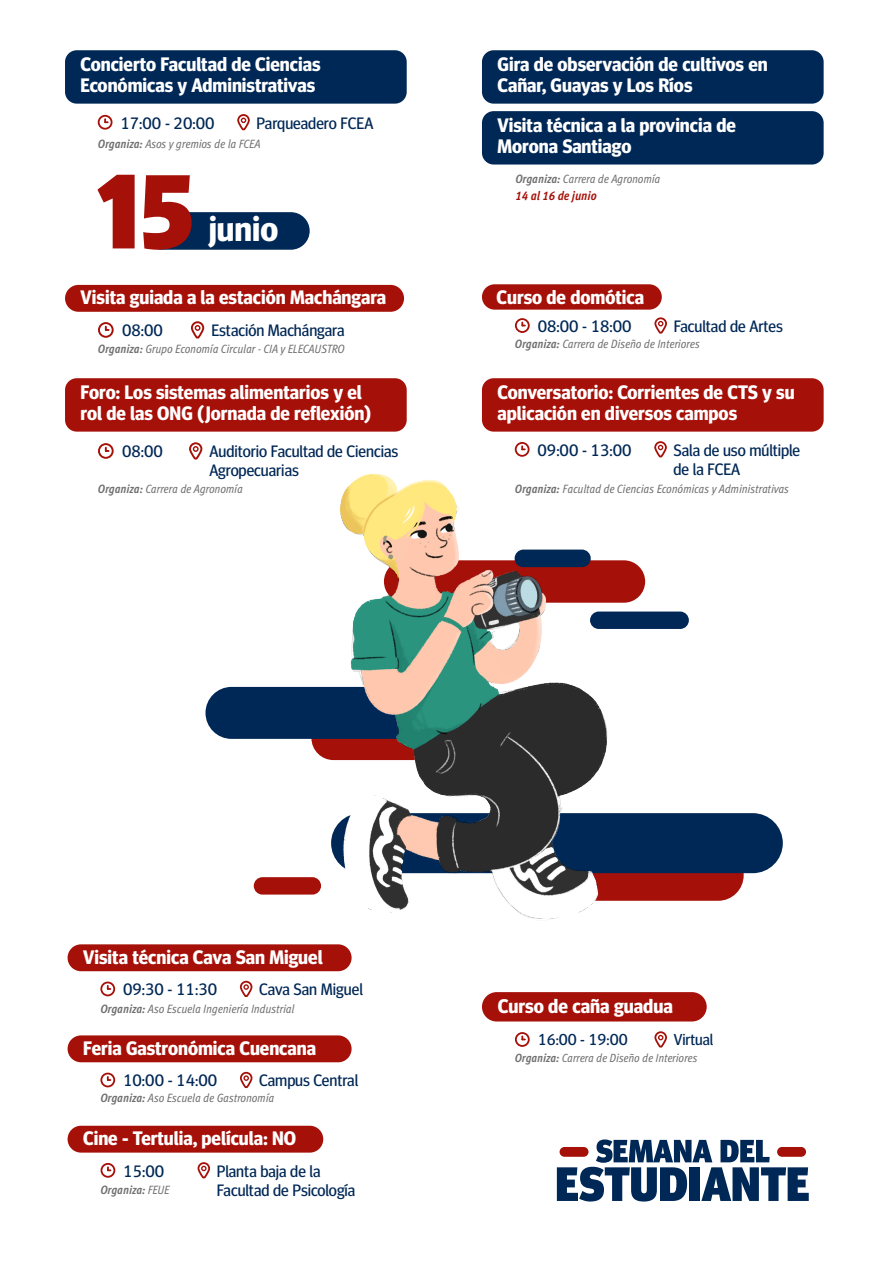
<style>
.page{position:relative;width:893px;height:1263px;background:#fff}
.page>*{position:absolute;margin:0;border:0;box-sizing:border-box;transform-origin:0 0}
.t1{font:900 105px "Meta Head Pro";color:#a51008}
.t2{font:700 34.5px "Meta Head Pro";color:#fff}
.t3{font:700 19.8px "Meta Head Pro";color:#fff}
.t4{font:700 19.5px/21px "Meta Head Pro";color:#fff}
.t5{font:16.5px/19.5px "Meta Head Pro";color:#002856}
.t6{font:15.75px "Meta Head Pro";color:#002856}
.t7{font:italic 700 condensed 12.6px "Meta Pro";color:#a51008}
.t8{font:italic condensed 12px "Meta Pro";color:#6f6f6f}
.t9{font:italic 700 condensed 12px "Meta Pro";color:#6f6f6f}
.t10{font:italic condensed 11.85px "Meta Pro";color:#6f6f6f}
.s1{font-weight:700}
.s2{font-weight:400}
</style>
<div class="page">
<svg style="left:557px;top:1139px;width:252px;height:62px"></svg>
<svg style="left:237px;top:114px;width:13px;height:17px"></svg>
<div style="left:98px;top:115px;width:14px;height:15px;border:2px solid #a51008;border-radius:50%"></div>
<svg style="left:104px;top:119px;width:4px;height:4px"></svg>
<div style="left:65px;top:50px;width:342px;height:54px;background:#002856;border-radius:12px"></div>
<div style="left:482px;top:50px;width:342px;height:54px;background:#002856;border-radius:12px"></div>
<div style="left:482px;top:111px;width:342px;height:54px;background:#002856;border-radius:12px"></div>
<div style="left:515px;top:1032px;width:15px;height:15px;border:2px solid #a51008;border-radius:50%"></div>
<svg style="left:521px;top:1036px;width:4px;height:4px"></svg>
<svg style="left:654px;top:1031px;width:13px;height:17px"></svg>
<div style="left:143px;top:212px;width:167px;height:38px;background:#002856;border-radius:19px"></div>
<svg style="left:143px;top:212px;width:48px;height:38px"></svg>
<div style="left:98px;top:322px;width:16px;height:16px;border:2px solid #a51008;border-radius:50%"></div>
<svg style="left:105px;top:327px;width:4px;height:4px"></svg>
<svg style="left:191px;top:321px;width:14px;height:18px"></svg>
<div style="left:482px;top:992px;width:225px;height:29px;background:#a51008;border-radius:15px"></div>
<div style="left:65px;top:285px;width:339px;height:27px;background:#a51008;border-radius:13px"></div>
<div style="left:68px;top:944px;width:284px;height:27px;background:#a51008;border-radius:13px"></div>
<div style="left:98px;top:443px;width:16px;height:16px;border:2px solid #a51008;border-radius:50%"></div>
<svg style="left:105px;top:448px;width:4px;height:4px"></svg>
<svg style="left:189px;top:442px;width:13px;height:12px"></svg>
<svg style="left:654px;top:317px;width:13px;height:17px"></svg>
<div style="left:515px;top:318px;width:15px;height:15px;border:2px solid #a51008;border-radius:50%"></div>
<svg style="left:521px;top:322px;width:4px;height:4px"></svg>
<div style="left:482px;top:284px;width:180px;height:26px;background:#a51008;border-radius:13px"></div>
<svg style="left:242px;top:993px;width:8px;height:4px"></svg>
<div style="left:100px;top:981px;width:15px;height:15px;border:2px solid #a51008;border-radius:50%"></div>
<div style="left:68px;top:1035px;width:284px;height:27px;background:#a51008;border-radius:13px"></div>
<svg style="left:240px;top:1071px;width:13px;height:18px"></svg>
<div style="left:100px;top:1073px;width:15px;height:14px;border:2px solid #a51008;border-radius:50%"></div>
<div style="left:68px;top:1126px;width:255px;height:26px;background:#a51008;border-radius:13px"></div>
<svg style="left:197px;top:1162px;width:14px;height:17px"></svg>
<div style="left:101px;top:1163px;width:14px;height:15px;border:2px solid #a51008;border-radius:50%"></div>
<svg style="left:107px;top:1167px;width:4px;height:4px"></svg>
<svg style="left:654px;top:441px;width:13px;height:5px"></svg>
<div style="left:515px;top:442px;width:14px;height:15px;border:2px solid #a51008;border-radius:50%"></div>
<div style="left:65px;top:378px;width:342px;height:54px;background:#a51008;border-radius:12px"></div>
<div style="left:482px;top:378px;width:342px;height:54px;background:#a51008;border-radius:12px"></div>
<div style="left:331px;top:813px;width:452px;height:60px;background:#002856;border-radius:30px"></div>
<img style="left:191px;top:446px;width:547px;height:547px">
<p class="t4" style="left:81px;top:53px;width:241px">Concierto Facultad de Ciencias<br>Económicas y Administrativas</p>
<p class="t4" style="left:498px;top:53px;width:272px">Gira de observación de cultivos en<br>Cañar, Guayas y Los Ríos</p>
<p class="t4" style="left:498px;top:113px;width:240px">Visita técnica a la provincia de<br>Morona Santiago</p>
<p class="t7" style="left:515px;top:186px;width:83px">14 al 16 de junio</p>
<p class="t5" style="left:120px;top:112px;width:96px">17:00 - 20:00</p>
<p class="t5" style="left:256px;top:112px;width:118px">Parqueadero FCEA</p>
<p class="t8" style="left:98px;top:135px;width:164px"><span class="s1">Organiza:</span> Asos y gremios de la FCEA</p>
<p class="t8" style="left:515px;top:170px;width:146px"><span class="s1">Organiza:</span> Carrera de Agronomía</p>
<h1 class="t1" style="left:96px;top:128px;width:98px">15</h1>
<h2 class="t2" style="left:209px;top:202px;width:71px">junio</h2>
<p class="t4" style="left:81px;top:286px;width:307px">Visita guiada a la estación Machángara</p>
<p class="t5" style="left:122px;top:319px;width:42px">08:00</p>
<p class="t5" style="left:211px;top:319px;width:135px">Estación Machángara</p>
<p class="t8" style="left:98px;top:340px;width:248px"><span class="s1">Organiza:</span> Grupo Economía Circular - CIA y ELECAUSTRO</p>
<p class="t4" style="left:497px;top:285px;width:149px">Curso de domótica</p>
<p class="t5" style="left:538px;top:315px;width:96px">08:00 - 18:00</p>
<p class="t5" style="left:674px;top:315px;width:111px">Facultad de Artes</p>
<p class="t8" style="left:515px;top:335px;width:186px"><span class="s1">Organiza:</span> Carrera de Diseño de Interiores</p>
<p class="t4" style="left:81px;top:381px;width:292px">Foro: Los sistemas alimentarios y el rol de las ONG (Jornada de reflexión)</p>
<p class="t4" style="left:498px;top:381px;width:299px">Conversatorio: Corrientes de CTS y su aplicación en diversos campos</p>
<p class="t5" style="left:209px;top:440px;width:190px">Auditorio Facultad de Ciencias<br>Agropecuarias</p>
<p class="t5" style="left:122px;top:440px;width:42px">08:00</p>
<p class="t8" style="left:98px;top:480px;width:146px"><span class="s1">Organiza:</span> Carrera de Agronomía</p>
<p class="t5" style="left:673px;top:439px;width:128px">Sala de uso múltiple de la FCEA</p>
<p class="t5" style="left:537px;top:439px;width:96px">09:00 - 13:00</p>
<p class="t8" style="left:515px;top:480px;width:275px"><span class="s1">Organiza:</span> Facultad de Ciencias Económicas y Administrativas</p>
<p class="t4" style="left:83px;top:945px;width:241px">Visita técnica Cava San Miguel</p>
<p class="t8" style="left:101px;top:1000px;width:195px"><span class="s1">Organiza:</span> Aso Escuela Ingeniería Industrial</p>
<p class="t5" style="left:123px;top:979px;width:96px">09:30 - 11:30</p>
<p class="t5" style="left:259px;top:979px;width:105px">Cava San Miguel</p>
<p class="t4" style="left:83px;top:1036px;width:234px">Feria Gastronómica Cuencana</p>
<p class="t8" style="left:101px;top:1089px;width:175px"><span class="s1">Organiza:</span> Aso Escuela de Gastronomía</p>
<p class="t5" style="left:123px;top:1070px;width:96px">10:00 - 14:00</p>
<p class="t5" style="left:259px;top:1070px;width:100px">Campus Central</p>
<p class="t4" style="left:83px;top:1127px;width:214px">Cine - Tertulia, película: NO</p>
<p class="t9" style="left:101px;top:1181px;width:70px">Organiza: <span class="s2">FEUE</span></p>
<p class="t5" style="left:217px;top:1160px;width:140px">Planta baja de la<br>Facultad de Psicología</p>
<p class="t5" style="left:123px;top:1160px;width:42px">15:00</p>
<p class="t3" style="left:498px;top:990px;width:176px">Curso de caña guadua</p>
<p class="t6" style="left:538px;top:1028px;width:91px">16:00 - 19:00</p>
<p class="t6" style="left:674px;top:1028px;width:41px">Virtual</p>
<p class="t10" style="left:515px;top:1049px;width:184px"><span class="s1">Organiza:</span> Carrera de Diseño de Interiores</p>
</div>
